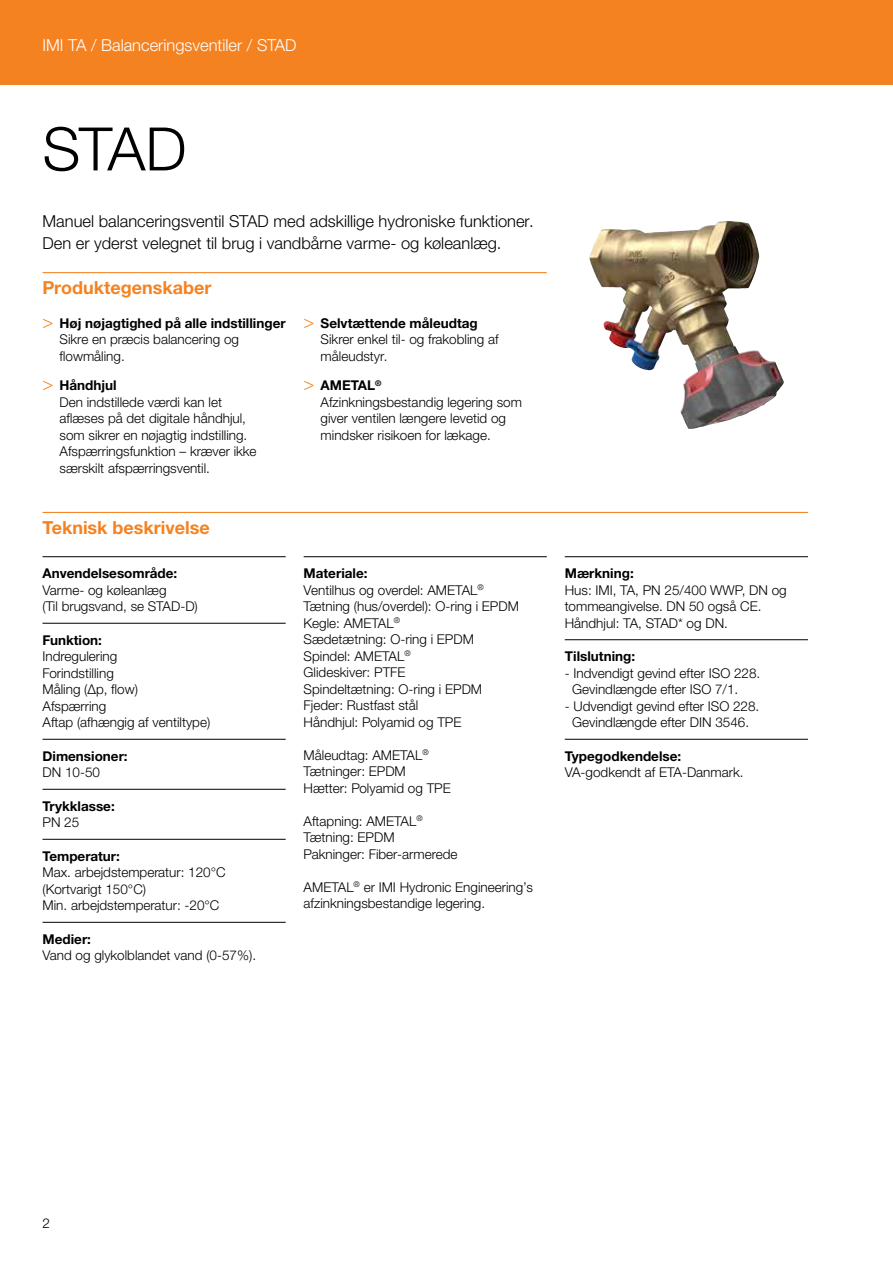
<style>
.page{position:relative;width:893px;height:1263px;background:#fff}
.page>*{position:absolute;margin:0;border:0;box-sizing:border-box;transform-origin:0 0}
.t1{font:300 60px "Helvetica Neue LTW1 G";color:#000}
.t2{font:700 18px "Helvetica Neue LTW1 G";color:#f58220}
.t3{font:300 16.5px/22.5px "Helvetica Neue LTW1 G";color:#000}
.t4{font:300 16.5px "Helvetica Neue LTW1 G";color:#fff}
.t5{font:300 13.5px/16.5px "Helvetica Neue LTW1 G";color:#000}
.t6{font:700 13.5px "Helvetica Neue LTW1 G";color:#000}
.s1{font-family:"Helvetica Neue LT Std";font-size:18px;color:#f58220}
.s2{font-weight:700}
</style>
<div class="page">
<div style="left:0;top:0;width:893px;height:85px;background:#f58220"></div>
<hr style="left:43px;top:272px;width:504px;height:1px;background:#f58220">
<hr style="left:43px;top:512px;width:765px;height:1px;background:#f58220">
<hr style="left:43px;top:556px;width:243px;height:1px;background:#000">
<hr style="left:43px;top:623px;width:243px;height:1px;background:#000">
<hr style="left:43px;top:739px;width:243px;height:1px;background:#000">
<hr style="left:43px;top:789px;width:243px;height:1px;background:#000">
<hr style="left:43px;top:839px;width:243px;height:1px;background:#000">
<hr style="left:43px;top:922px;width:243px;height:1px;background:#000">
<hr style="left:304px;top:556px;width:243px;height:1px;background:#000">
<hr style="left:565px;top:556px;width:243px;height:1px;background:#000">
<hr style="left:565px;top:639px;width:243px;height:1px;background:#000">
<hr style="left:565px;top:739px;width:243px;height:1px;background:#000">
<img style="left:589px;top:221px;width:135px;height:208px">
<p class="t4" style="left:43px;top:35px;width:256px">IMI TA / Balanceringsventiler / STAD</p>
<h1 class="t1" style="left:43px;top:112px;width:145px">STAD</h1>
<p class="t3" style="left:43px;top:210px;width:493px">Manuel balanceringsventil STAD med adskillige hydroniske funktioner.<br>Den er yderst velegnet til brug i vandbårne varme- og køleanlæg.</p>
<h2 class="t2" style="left:43px;top:277px;width:170px">Produktegenskaber</h2>
<p class="t5" style="left:60px;top:315px;width:228px;text-indent:-17px"><span class="s1">&gt;</span> <span class="s2">Høj nøjagtighed på alle indstillinger<br></span>Sikre en præcis balancering og flowmåling.</p>
<p class="t5" style="left:60px;top:377px;width:199px;text-indent:-17px"><span class="s1">&gt;</span> <span class="s2">Håndhjul<br></span>Den indstillede værdi kan let aflæses på det digitale håndhjul, som sikrer en nøjagtig indstilling.<br>Afspærringsfunktion – kræver ikke særskilt afspærringsventil.</p>
<p class="t5" style="left:321px;top:315px;width:179px;text-indent:-17px"><span class="s1">&gt;</span> <span class="s2">Selvtættende måleudtag<br></span>Sikrer enkel til- og frakobling af måleudstyr.</p>
<p class="t5" style="left:321px;top:377px;width:203px;text-indent:-17px"><span class="s1">&gt;</span> <span class="s2">AMETAL</span><sup>®<br></sup>Afzinkningsbestandig legering som giver ventilen længere levetid og mindsker risikoen for lækage.</p>
<h2 class="t2" style="left:43px;top:517px;width:169px">Teknisk beskrivelse</h2>
<p class="t6" style="left:43px;top:565px;width:136px">Anvendelsesområde:</p>
<p class="t5" style="left:43px;top:582px;width:157px">Varme- og køleanlæg<br>(Til brugsvand, se STAD-D)</p>
<p class="t6" style="left:43px;top:632px;width:61px">Funktion:</p>
<p class="t5" style="left:43px;top:648px;width:169px">Indregulering<br>Forindstilling<br>Måling (Δp, flow)<br>Afspærring<br>Aftap (afhængig af ventiltype)</p>
<p class="t6" style="left:43px;top:748px;width:87px">Dimensioner:</p>
<p class="t5" style="left:43px;top:764px;width:59px">DN 10-50</p>
<p class="t6" style="left:43px;top:798px;width:74px">Trykklasse:</p>
<p class="t5" style="left:43px;top:814px;width:38px">PN 25</p>
<p class="t6" style="left:43px;top:848px;width:79px">Temperatur:</p>
<p class="t5" style="left:43px;top:864px;width:185px">Max. arbejdstemperatur: 120°C (Kortvarigt 150°C)<br>Min. arbejdstemperatur: -20°C</p>
<p class="t6" style="left:43px;top:931px;width:50px">Medier:</p>
<p class="t5" style="left:43px;top:947px;width:215px">Vand og glykolblandet vand (0-57%).</p>
<p class="t5" style="left:304px;top:565px;width:217px"><span class="s2">Materiale:<br></span>Ventilhus og overdel: AMETAL<sup>®<br></sup>Tætning (hus/overdel): O-ring i EPDM<br>Kegle: AMETAL<sup>®<br></sup>Sædetætning: O-ring i EPDM<br>Spindel: AMETAL<sup>®<br></sup>Glideskiver: PTFE<br>Spindeltætning: O-ring i EPDM<br>Fjeder: Rustfast stål<br>Håndhjul: Polyamid og TPE</p>
<p class="t5" style="left:304px;top:747px;width:149px">Måleudtag: AMETAL<sup>®<br></sup>Tætninger: EPDM<br>Hætter: Polyamid og TPE</p>
<p class="t5" style="left:304px;top:813px;width:155px">Aftapning: AMETAL<sup>®<br></sup>Tætning: EPDM<br>Pakninger: Fiber-armerede</p>
<p class="t5" style="left:304px;top:879px;width:231px">AMETAL<sup>®</sup> er IMI Hydronic Engineering’s afzinkningsbestandige legering.</p>
<p class="t6" style="left:565px;top:565px;width:70px">Mærkning:</p>
<p class="t5" style="left:565px;top:582px;width:223px">Hus: IMI, TA, PN 25/400 WWP, DN og tommeangivelse. DN 50 også CE.<br>Håndhjul: TA, STAD* og DN.</p>
<p class="t6" style="left:565px;top:648px;width:72px">Tilslutning:</p>
<p class="t5" style="left:572px;top:665px;width:190px;text-indent:-8px">- Indvendigt gevind efter ISO 228.<br>Gevindlængde efter ISO 7/1.</p>
<p class="t5" style="left:565px;top:698px;width:196px;text-align:center">- Udvendigt gevind efter ISO 228.<br>Gevindlængde efter DIN 3546.</p>
<p class="t6" style="left:565px;top:748px;width:118px">Typegodkendelse:</p>
<p class="t5" style="left:565px;top:764px;width:180px">VA-godkendt af ETA-Danmark.</p>
<p class="t5" style="left:43px;top:1215px;width:9px">2</p>
</div>
